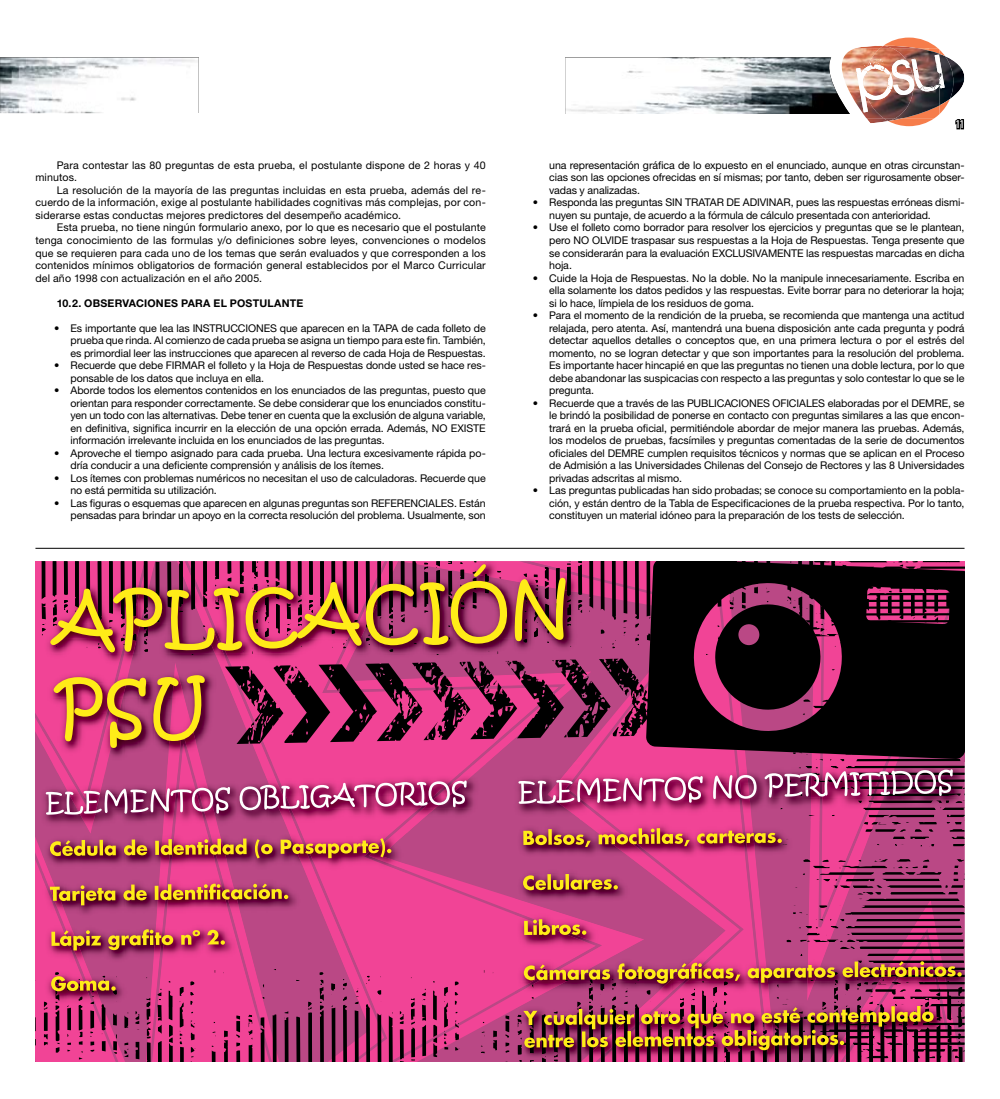
<style>
.page{position:relative;width:1000px;height:1099px;background:#fff}
.page>*{position:absolute;margin:0;border:0;box-sizing:border-box;transform-origin:0 0}
.t1{font:condensed 11.25px "Univers LT Std";color:#fff}
.t2{font:10.62px/12.5px "Helvetica Neue LT Std";letter-spacing:-.005em;color:#000;text-align:justify}
.t3{font:10.62px/12.5px "Helvetica Neue LT Std";letter-spacing:.015em;color:#000}
.t4{font:700 10.62px "Helvetica Neue LT Std";letter-spacing:.015em;color:#000}
</style>
<div class="page">
<img style="left:565px;top:57px;width:231px;height:57px">
<svg style="left:0;top:57px;width:198px;height:56px"></svg>
<img style="left:796px;top:38px;width:169px;height:92px">
<svg style="left:36px;top:561px;width:928px;height:500px;background:#b23f6e"></svg>
<hr style="left:35px;top:548px;width:929px;height:1px;background:#000">
<p class="t3" style="left:35px;top:159px;width:451px;text-indent:21px">Para contestar las 80 preguntas de esta prueba, el postulante dispone de 2 horas y 40 minutos.</p>
<p class="t2" style="left:35px;top:184px;width:451px;text-indent:21px">La resolución de la mayoría de las preguntas incluidas en esta prueba, además del re&shy;cuerdo de la información, exige al postulante habilidades cognitivas más complejas, por con&shy;siderarse estas conductas mejores predictores del desempeño académico.</p>
<p class="t2" style="left:35px;top:221px;width:452px;text-indent:21px">Esta prueba, no tiene ningún formulario anexo, por lo que es necesario que el postulante tenga conocimiento de las formulas y/o definiciones sobre leyes, convenciones o modelos que se requieren para cada uno de los temas que serán evaluados y que corresponden a los contenidos mínimos obligatorios de formación general establecidos por el Marco Curricular del año 1998 con actualización en el año 2005.</p>
<p class="t4" style="left:57px;top:296px;width:88px">10.2. OBSERVACIONE</p>
<p class="t4" style="left:171px;top:296px;width:132px">S PARA EL POSTULANTE</p>
<p class="t2" style="left:54px;top:321px;width:184px">• Es importante que lea las INSTRUCCIONES</p>
<p class="t2" style="left:280px;top:321px;width:107px">que aparecen en la TAPA</p>
<p class="t2" style="left:70px;top:321px;width:417px;text-indent:331px">de cada folleto de prueba que rinda. Al comienzo de cada prueba se asigna un tiempo para este fin. También, es primordial leer las instrucciones que aparecen al reverso de cada Hoja de Respuestas.</p>
<p class="t2" style="left:70px;top:359px;width:416px;text-indent:-16px">• Recuerde que debe FI RMAR el folleto y la Hoja de Respuestas donde usted se hace res&shy;ponsable de los datos que incluya en ella.</p>
<p class="t2" style="left:70px;top:384px;width:417px;text-indent:-16px">• Aborde todos los elementos contenidos en los enunciados de las preguntas, puesto que orientan para responder correctamente. Se debe considerar que los enunciados constitu&shy;yen un todo con las alternativas. Debe tener en cuenta que la exclusión de alguna variable, en definitiva, significa incurrir en la elección de una opción errada. Además, NO EXIS</p>
<p class="t2" style="left:473px;top:421px;width:13px">TE</p>
<p class="t2" style="left:70px;top:434px;width:316px">información irrelevante incluida en los enunciados de las preguntas.</p>
<p class="t2" style="left:70px;top:446px;width:416px;text-indent:-16px">• Aproveche el tiempo asignado para cada prueba. Una lectura excesivamente rápida po&shy;dría conducir a una deficiente comprensión y análisis de los ítemes.</p>
<p class="t2" style="left:70px;top:471px;width:416px;text-indent:-16px">• Los ítemes con problemas numéricos no necesitan el uso de calculadoras. Recuerde que no está permitida su utilización.</p>
<p class="t2" style="left:54px;top:496px;width:357px">• Las figuras o esquemas que aparecen en algunas preguntas son REFERENCIALES</p>
<p class="t2" style="left:70px;top:496px;width:417px;text-align:right">. Están<br>pensadas para brindar un apoyo en la correcta resolución del problema. Usualmente, son</p>
<p class="t1" style="left:955px;top:117px;width:11px">11</p>
<p class="t2" style="left:549px;top:159px;width:417px">una representación gráfica de lo expuesto en el enunciado, aunque en otras circunstan&shy;cias son las opciones ofrecidas en sí mismas; por tanto, deben ser rigurosamente obser&shy;vadas y analizadas.</p>
<p class="t2" style="left:533px;top:196px;width:139px">• Responda las preguntas SIN</p>
<p class="t2" style="left:549px;top:196px;width:417px;text-indent:136px">TRATAR DE ADIVINAR, pues las respuestas erróneas dismi&shy;nuyen su puntaje, de acuerdo a la fórmula de cálculo presentada con anterioridad.</p>
<p class="t2" style="left:549px;top:221px;width:416px;text-indent:-16px">• Use el folleto como borrador para resolver los ejercicios y preguntas que se le plantean, pero NO OLVIDE</p>
<p class="t2" style="left:549px;top:234px;width:417px;text-indent:82px">traspasar sus respuestas a la Hoja de Respuestas. Tenga presente que se considerarán para la evaluación EXCL</p>
<p class="t2" style="left:738px;top:246px;width:32px">USIVAMEN</p>
<p class="t2" style="left:791px;top:246px;width:175px">TE las respuestas marcadas en dicha</p>
<p class="t2" style="left:549px;top:259px;width:24px">hoja.</p>
<p class="t2" style="left:549px;top:271px;width:417px;text-indent:-16px">• Cuide la Hoja de Respuestas. No la doble. No la manipule innecesariamente. Escriba en ella solamente los datos pedidos y las respuestas. Evite borrar para no deteriorar la hoja; si lo hace, límpiela de los residuos de goma.</p>
<p class="t2" style="left:549px;top:309px;width:417px;text-indent:-16px">• Para el momento de la rendición de la prueba, se recomienda que mantenga una actitud relajada, pero atenta. Así, mantendrá una buena disposición ante cada pregunta y podrá detectar aquellos detalles o conceptos que, en una primera lectura o por el estrés del momento, no se logran detectar y que son importantes para la resolución del problema.<br>Es importante hacer hincapié en que las preguntas no tienen una doble lectura, por lo que debe abandonar las suspicacias con respecto a las preguntas y solo contestar lo que se le pregunta.</p>
<p class="t2" style="left:533px;top:396px;width:183px">• Recuerde que a través de las PUBLICACIONES</p>
<p class="t2" style="left:772px;top:396px;width:21px">OFICIALES</p>
<p class="t2" style="left:827px;top:396px;width:92px">elaboradas por el DEM</p>
<p class="t2" style="left:549px;top:396px;width:417px;text-indent:385px">RE, se le brindó la posibilidad de ponerse en contacto con preguntas similares a las que encon&shy;trará en la prueba oficial, permitiéndole abordar de mejor manera las pruebas. Además, los modelos de pruebas, facsímiles y preguntas comentadas de la serie de documentos oficiales del DEM</p>
<p class="t2" style="left:549px;top:446px;width:417px;text-indent:81px">RE cumplen requisitos técnicos y normas que se aplican en el Proceso de Admisión a las Universidades Chilenas del Consejo de Rectores y las 8 Universidades privadas adscritas al mismo.</p>
<p class="t2" style="left:549px;top:484px;width:417px;text-indent:-16px">• Las preguntas publicadas han sido probadas; se conoce su comportamiento en la pobla&shy;ción, y están dentro de la Tabla de Especificaciones de la prueba respectiva. Por lo tanto, constituyen un material idóneo para la preparación de los tests de selección.</p>
</div>
